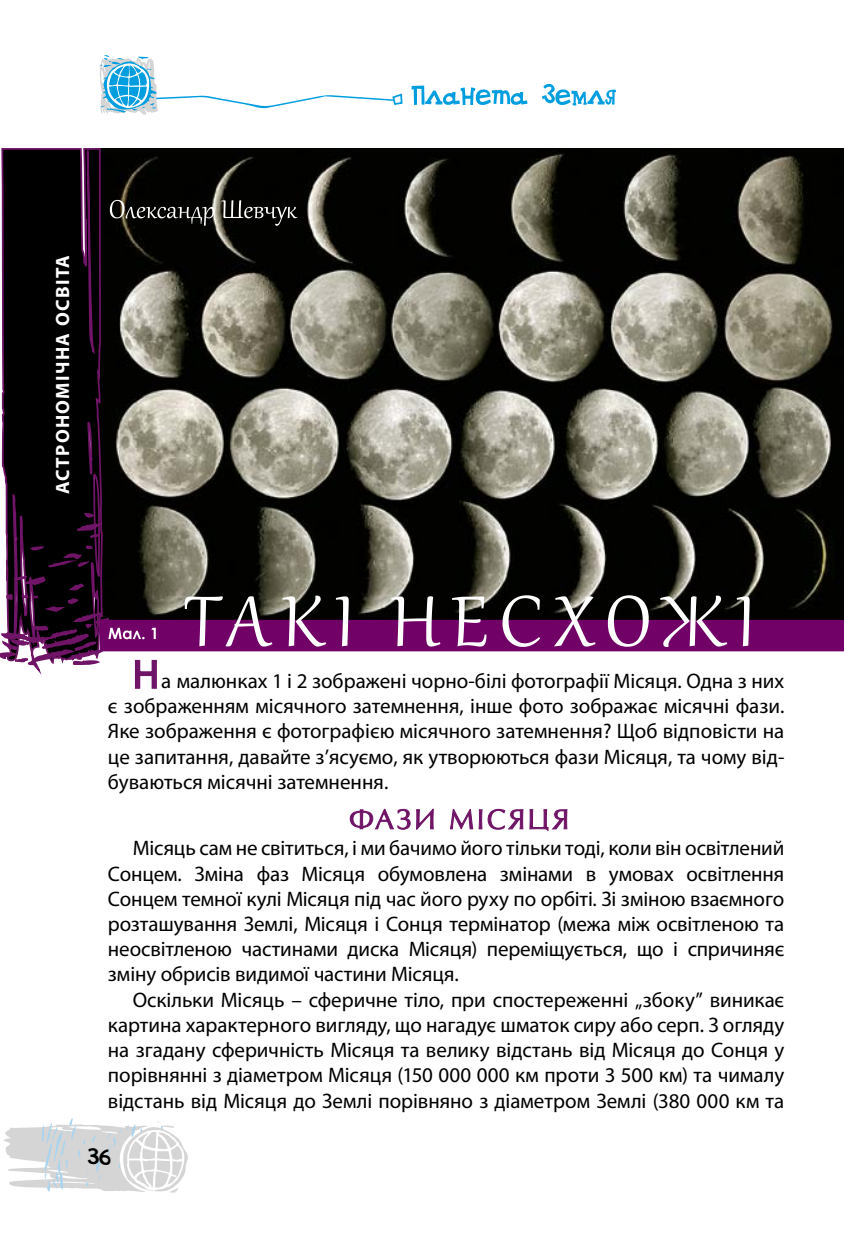
<style>
.page{position:relative;width:844px;height:1241px;background:#fff}
.page>*{position:absolute;margin:0;border:0;box-sizing:border-box;transform-origin:0 0}
.t1{font:24.5px "DS Goose";color:#000}
.t2{font:21px/25.2px "Myriad Pro";color:#000;text-align:justify}
.t3{font:700 19.25px "Myriad Pro";letter-spacing:.07em;color:#fff}
.s1{font-size:40.25px;color:#6f1466}
</style>
<div class="page">
<img style="left:104px;top:148px;width:739px;height:471px">
<svg style="left:1px;top:148px;width:103px;height:363px"></svg>
<svg style="left:350px;top:808px;width:217px;height:23px"></svg>
<div style="left:100px;top:619px;width:743px;height:32px;background:#710067"></div>
<svg style="left:110px;top:200px;width:187px;height:26px"></svg>
<svg style="left:185px;top:595px;width:564px;height:52px"></svg>
<svg style="left:0;top:511px;width:158px;height:178px"></svg>
<img style="left:842px;top:148px;width:1px;height:165px">
<svg style="left:100px;top:55px;width:303px;height:60px"></svg>
<svg style="left:411px;top:84px;width:204px;height:21px"></svg>
<svg style="left:3px;top:1118px;width:185px;height:74px"></svg>
<p class="t3" style="left:50px;top:494px;width:241px;rotate:-90deg">АСТРОНОМІЧНА ОСВІТА</p>
<p class="t2" style="left:108px;top:667px;width:677px;text-indent:25px"><span class="s1">Н</span>а малюнках 1 і 2 зображені чорно-білі фотографії Місяця. Одна з них є зображенням місячного затемнення, інше фото зображає місячні фази.<br>Яке зображення є фотографією місячного затемнення? Щоб відповісти на це запитання, давайте з’ясуємо, як утворюються фази Місяця, та чому від&shy;буваються місячні затемнення.</p>
<p class="t2" style="left:108px;top:835px;width:677px;text-indent:25px">Місяць сам не світиться, і ми бачимо його тільки тоді, коли він освітлений Сонцем. Зміна фаз Місяця обумовлена змінами в умовах освітлення Сонцем темної кулі Місяця під час його руху по орбіті. Зі зміною взаємного розташування Землі, Місяця і Сонця термінатор (межа між освітленою та неосвітленою частинами диска Місяця) переміщується, що і спричиняє зміну обрисів видимої частини Місяця.</p>
<p class="t2" style="left:108px;top:986px;width:677px;text-indent:25px">Оскільки Місяць – сферичне тіло, при спостереженні „збоку” виникає картина характерного вигляду, що нагадує шматок сиру або серп. З огляду на згадану сферичність Місяця та велику відстань від Місяця до Сонця у порівнянні з діаметром Місяця (150 000 000 км проти 3 500 км) та чималу відстань від Місяця до Землі порівняно з діаметром Землі (380 000 км та</p>
<p class="t1" style="left:88px;top:1142px;width:25px">36</p>
</div>
